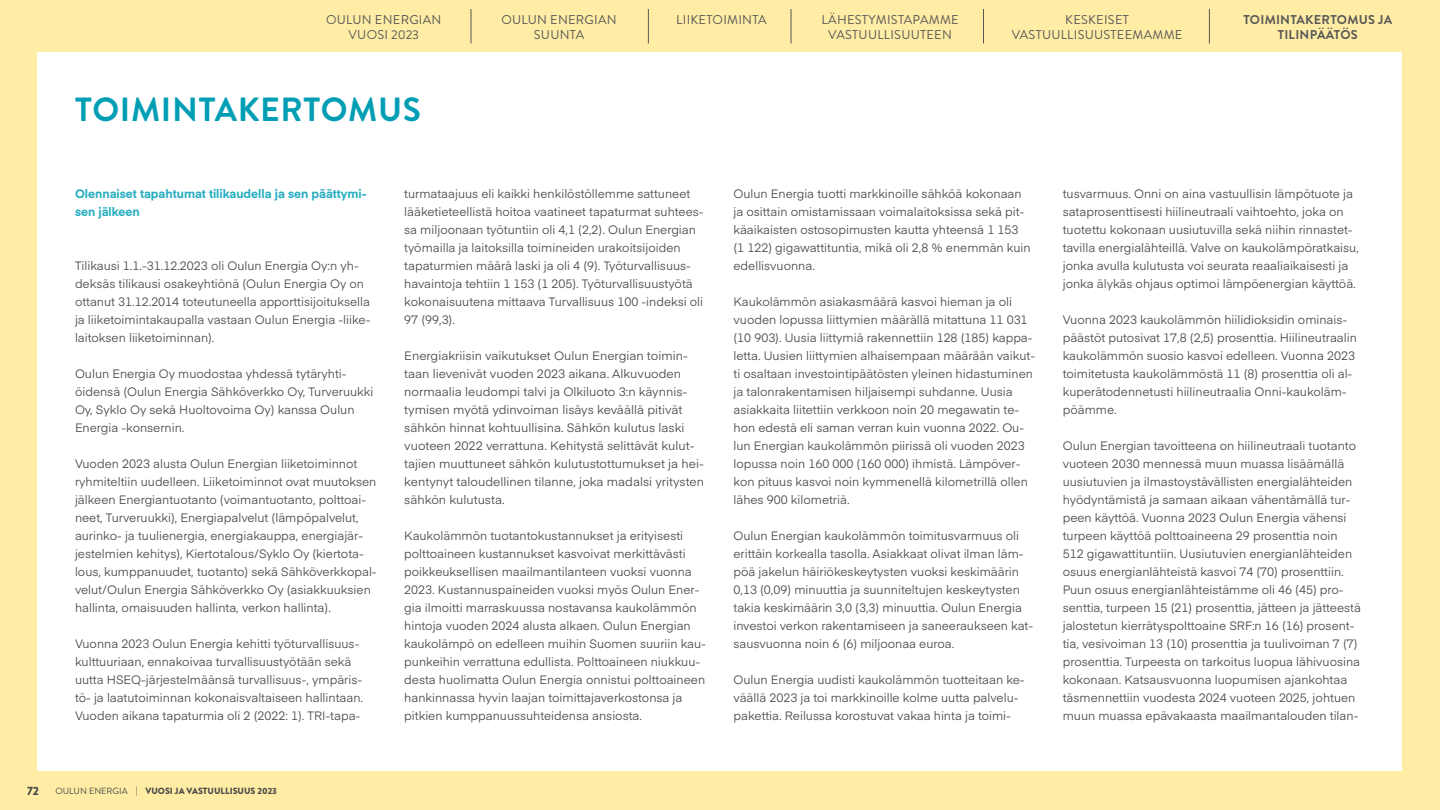
<style>
.page{position:relative;width:1440px;height:810px;background:#fff}
.page>*{position:absolute;margin:0;border:0;box-sizing:border-box;transform-origin:0 0}
.t1{font:700 33.53px "Brandon Grotesque";letter-spacing:.02em;color:#009eb5}
.t2{font:12.75px/15.3px "Brandon Grotesque";letter-spacing:.02em;color:#575756;text-align:center}
.t3{font:700 12.75px/15.3px "Brandon Grotesque";letter-spacing:.02em;color:#575756;text-align:center}
.leipis_alku{font:12px/18px "Eina 01";color:#4a4a49}
.leipis_alku-2{font:700 12px/18px "Eina 01";color:#26adc0}
.t4{font:900 12px "Brandon Grotesque";color:#4a4a49}
.t5{font:900 9px "Brandon Grotesque";color:#4a4a49}
.s1{font-weight:400}
</style>
<div class="page">
<div style="left:1px;top:0;width:1439px;height:810px;background:#ffeda6"></div>
<div style="left:38px;top:52px;width:1364px;height:719px;background:#fff"></div>
<hr style="left:471px;top:9px;width:1px;height:35px;background:#575756">
<hr style="left:648px;top:9px;width:1px;height:35px;background:#575756">
<hr style="left:791px;top:9px;width:1px;height:35px;background:#575756">
<hr style="left:983px;top:9px;width:1px;height:35px;background:#575756">
<hr style="left:1209px;top:9px;width:1px;height:35px;background:#575756">
<p class="t2" style="left:326px;top:12px;width:117px">OULUN ENERGIAN<br>VUOSI 2023</p>
<p class="t2" style="left:501px;top:12px;width:117px">OULUN ENERGIAN<br>SUUNTA</p>
<p class="t2" style="left:676px;top:12px;width:92px">LIIKETOIMINTA</p>
<p class="t2" style="left:821px;top:12px;width:139px">LÄHESTYMISTAPAMME<br>VASTUULLISUUTEEN</p>
<p class="t2" style="left:1012px;top:12px;width:172px">KESKEISET<br>VASTUULLISUUSTEEMAMME</p>
<p class="t3" style="left:1243px;top:12px;width:150px">TOIMINTAKERTOMUS JA<br>TILINPÄÄTÖS</p>
<h2 class="t1" style="left:75px;top:86px;width:347px">TOIMINTAKERTOMUS</h2>
<p class="leipis_alku-2" style="left:75px;top:184px;width:293px">Olennaiset tapahtumat tilikaudella ja sen päättymi&shy;sen jälkeen</p>
<p class="leipis_alku" style="left:75px;top:256px;width:297px">Tilikausi 1.1.-31.12.2023 oli Oulun Energia Oy:n yh&shy;deksäs tilikausi osakeyhtiönä (Oulun Energia Oy on ottanut 31.12.2014 toteutuneella apporttisijoituksella ja liiketoimintakaupalla vastaan Oulun Energia -liike&shy;laitoksen liiketoiminnan).</p>
<p class="leipis_alku" style="left:75px;top:364px;width:300px">Oulun Energia Oy muodostaa yhdessä tytäryhti&shy;öidensä (Oulun Energia Sähköverkko Oy, Turveruukki Oy, Syklo Oy sekä Huoltovoima Oy) kanssa Oulun Energia -konsernin.</p>
<p class="leipis_alku" style="left:75px;top:454px;width:303px">Vuoden 2023 alusta Oulun Energian liiketoiminnot ryhmiteltiin uudelleen. Liiketoiminnot ovat muutoksen jälkeen Energiantuotanto (voimantuotanto, polttoai&shy;neet, Turveruukki), Energiapalvelut (lämpöpalvelut, aurinko- ja tuulienergia, energiakauppa, energiajär&shy;jestelmien kehitys), Kiertotalous/Syklo Oy (kiertota&shy;lous, kumppanuudet, tuotanto) sekä Sähköverkkopal&shy;velut/Oulun Energia Sähköverkko Oy (asiakkuuksien hallinta, omaisuuden hallinta, verkon hallinta).</p>
<p class="leipis_alku" style="left:75px;top:634px;width:290px">Vuonna 2023 Oulun Energia kehitti työturvallisuus&shy;kulttuuriaan, ennakoivaa turvallisuustyötään sekä uutta HSEQ-järjestelmäänsä turvallisuus-, ympäris&shy;tö- ja laatutoiminnan kokonaisvaltaiseen hallintaan.<br>Vuoden aikana tapaturmia oli 2 (2022: 1). TRI-tapa-</p>
<p class="t4" style="left:27px;top:782px;width:14px">72</p>
<p class="t5" style="left:56px;top:784px;width:223px"><span class="s1">OULUN ENERGIA |</span> VUOSI JA VASTUULLISUUS 2023</p>
<p class="leipis_alku" style="left:404px;top:184px;width:301px">turmataajuus eli kaikki henkilöstöllemme sattuneet lääketieteellistä hoitoa vaatineet tapaturmat suhtees&shy;sa miljoonaan työtuntiin oli 4,1 (2,2). Oulun Energian työmailla ja laitoksilla toimineiden urakoitsijoiden tapaturmien määrä laski ja oli 4 (9). Työturvallisuus&shy;havaintoja tehtiin 1 153 (1 205). Työturvallisuustyötä kokonaisuutena mittaava Turvallisuus 100 -indeksi oli 97 (99,3).</p>
<p class="leipis_alku" style="left:404px;top:346px;width:301px">Energiakriisin vaikutukset Oulun Energian toimin&shy;taan lievenivät vuoden 2023 aikana. Alkuvuoden normaalia leudompi talvi ja Olkiluoto 3:n käynnis&shy;tymisen myötä ydinvoiman lisäys keväällä pitivät sähkön hinnat kohtuullisina. Sähkön kulutus laski vuoteen 2022 verrattuna. Kehitystä selittävät kulut&shy;tajien muuttuneet sähkön kulutustottumukset ja hei&shy;kentynyt taloudellinen tilanne, joka madalsi yritysten sähkön kulutusta.</p>
<p class="leipis_alku" style="left:404px;top:526px;width:303px">Kaukolämmön tuotantokustannukset ja erityisesti polttoaineen kustannukset kasvoivat merkittävästi poikkeuksellisen maailmantilanteen vuoksi vuonna 2023. Kustannuspaineiden vuoksi myös Oulun Ener&shy;gia ilmoitti marraskuussa nostavansa kaukolämmön hintoja vuoden 2024 alusta alkaen. Oulun Energian kaukolämpö on edelleen muihin Suomen suuriin kau&shy;punkeihin verrattuna edullista. Polttoaineen niukkuu&shy;desta huolimatta Oulun Energia onnistui polttoaineen hankinnassa hyvin laajan toimittajaverkostonsa ja pitkien kumppanuussuhteidensa ansiosta.</p>
<p class="leipis_alku" style="left:734px;top:184px;width:299px">Oulun Energia tuotti markkinoille sähköä kokonaan ja osittain omistamissaan voimalaitoksissa sekä pit&shy;käaikaisten ostosopimusten kautta yhteensä 1 153 (1 122) gigawattituntia, mikä oli 2,8 % enemmän kuin edellisvuonna.</p>
<p class="leipis_alku" style="left:734px;top:292px;width:303px">Kaukolämmön asiakasmäärä kasvoi hieman ja oli vuoden lopussa liittymien määrällä mitattuna 11 031 (10 903). Uusia liittymiä rakennettiin 128 (185) kappa&shy;letta. Uusien liittymien alhaisempaan määrään vaikut&shy;ti osaltaan investointipäätösten yleinen hidastuminen ja talonrakentamisen hiljaisempi suhdanne. Uusia asiakkaita liitettiin verkkoon noin 20 megawatin te&shy;hon edestä eli saman verran kuin vuonna 2022. Ou&shy;lun Energian kaukolämmön piirissä oli vuoden 2023 lopussa noin 160 000 (160 000) ihmistä. Lämpöver&shy;kon pituus kasvoi noin kymmenellä kilometrillä ollen lähes 900 kilometriä.</p>
<p class="leipis_alku" style="left:734px;top:526px;width:301px">Oulun Energian kaukolämmön toimitusvarmuus oli erittäin korkealla tasolla. Asiakkaat olivat ilman läm&shy;pöä jakelun häiriökeskeytysten vuoksi keskimäärin 0,13 (0,09) minuuttia ja suunniteltujen keskeytysten takia keskimäärin 3,0 (3,3) minuuttia. Oulun Energia investoi verkon rakentamiseen ja saneeraukseen kat&shy;sausvuonna noin 6 (6) miljoonaa euroa.</p>
<p class="leipis_alku" style="left:734px;top:670px;width:293px">Oulun Energia uudisti kaukolämmön tuotteitaan ke&shy;väällä 2023 ja toi markkinoille kolme uutta palvelu&shy;pakettia. Reilussa korostuvat vakaa hinta ja toimi-</p>
<p class="leipis_alku" style="left:1063px;top:184px;width:298px">tusvarmuus. Onni on aina vastuullisin lämpötuote ja sataprosenttisesti hiilineutraali vaihtoehto, joka on tuotettu kokonaan uusiutuvilla sekä niihin rinnastet&shy;tavilla energialähteillä. Valve on kaukolämpöratkaisu, jonka avulla kulutusta voi seurata reaaliaikaisesti ja jonka älykäs ohjaus optimoi lämpöenergian käyttöä.</p>
<p class="leipis_alku" style="left:1063px;top:310px;width:296px">Vuonna 2023 kaukolämmön hiilidioksidin ominais&shy;päästöt putosivat 17,8 (2,5) prosenttia. Hiilineutraalin kaukolämmön suosio kasvoi edelleen. Vuonna 2023 toimitetusta kaukolämmöstä 11 (8) prosenttia oli al&shy;kuperätodennetusti hiilineutraalia Onni-kaukoläm&shy;pöämme.</p>
<p class="leipis_alku" style="left:1063px;top:436px;width:300px">Oulun Energian tavoitteena on hiilineutraali tuotanto vuoteen 2030 mennessä muun muassa lisäämällä uusiutuvien ja ilmastoystävällisten energialähteiden hyödyntämistä ja samaan aikaan vähentämällä tur&shy;peen käyttöä. Vuonna 2023 Oulun Energia vähensi turpeen käyttöä polttoaineena 29 prosenttia noin 512 gigawattituntiin. Uusiutuvien energianlähteiden osuus energianlähteistä kasvoi 74 (70) prosenttiin.<br>Puun osuus energianlähteistämme oli 46 (45) pro&shy;senttia, turpeen 15 (21) prosenttia, jätteen ja jätteestä jalostetun kierrätyspolttoaine SRF:n 16 (16) prosent&shy;tia, vesivoiman 13 (10) prosenttia ja tuulivoiman 7 (7) prosenttia. Turpeesta on tarkoitus luopua lähivuosina kokonaan. Katsausvuonna luopumisen ajankohtaa täsmennettiin vuodesta 2024 vuoteen 2025, johtuen muun muassa epävakaasta maailmantalouden tilan-</p>
</div>
